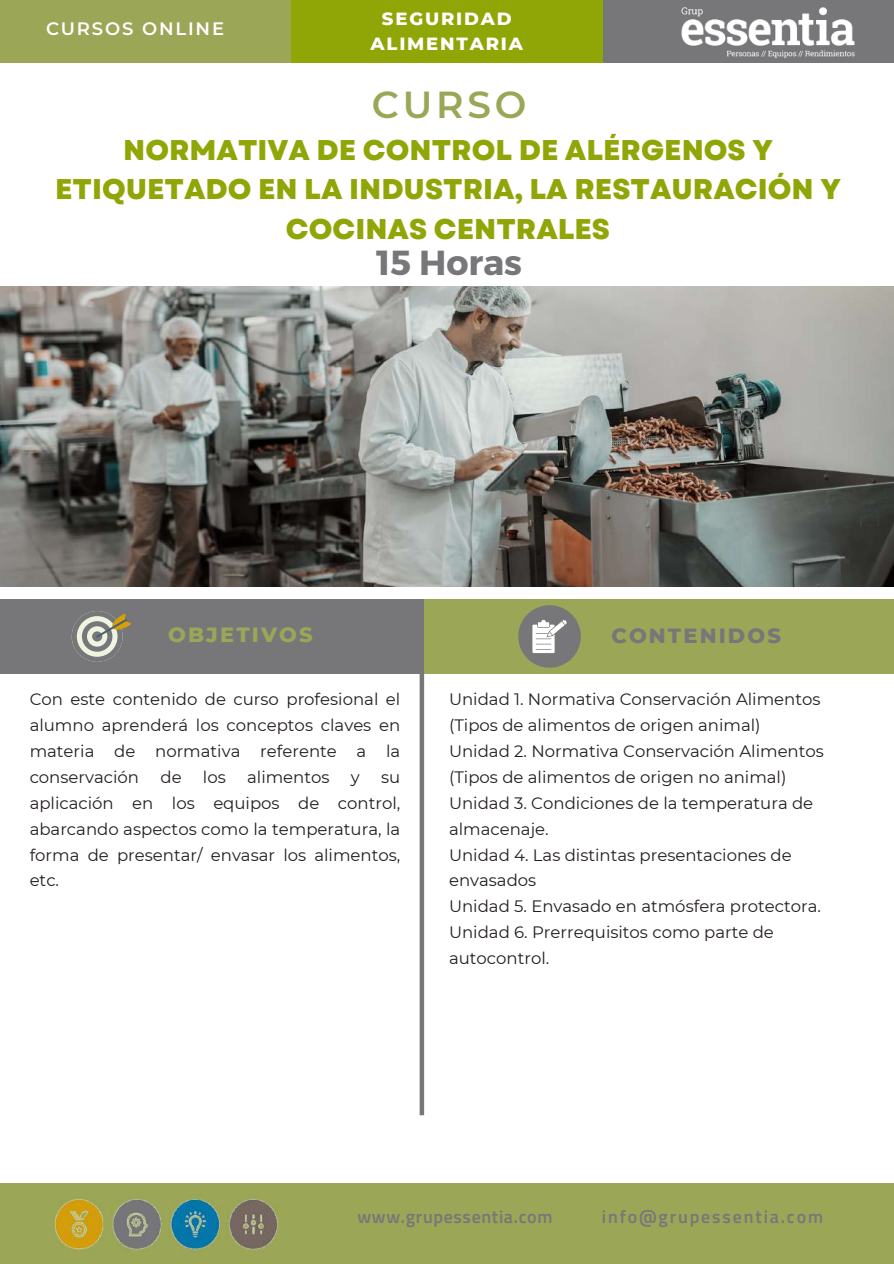
<style>
.page{position:relative;width:894px;height:1264px;background:#fff}
.page>*{position:absolute;margin:0;border:0;box-sizing:border-box;transform-origin:0 0}
.t1{font:600 37.5px "Montserrat";letter-spacing:.1em;color:#9ba657}
.t2{font:700 34.8px "Montserrat";color:#77777a}
.t3{font:800 28.5px/39.3px "Garet";color:#90a607;text-align:center}
.t4{font:800 21px "Montserrat";letter-spacing:.1em;color:#77777a}
.t5{font:800 21px "Montserrat";letter-spacing:.1em;color:#9ba657}
.t6{font:600 18px "Titillium Web";letter-spacing:.1em;color:#77777a}
.t7{font:600 18px "Titillium Web";letter-spacing:.035em;color:#77777a}
.t8{font:800 18px/24.8px "Montserrat";letter-spacing:.1em;color:#fff;text-align:center}
.t9{font:600 18px "Montserrat";letter-spacing:.1em;color:#fff}
.t10{font:16.5px/25.8px "Montserrat";color:#231d1f;text-align:justify}
</style>
<div class="page">
<div style="left:0;top:0;width:291px;height:63px;background:#9ba657"></div>
<div style="left:291px;top:0;width:311px;height:63px;background:#90a607"></div>
<div style="left:602px;top:0;width:291px;height:63px;background:#77777a"></div>
<div style="left:0;top:599px;width:424px;height:74px;background:#77777a"></div>
<img style="left:681px;top:7px;width:173px;height:51px">
<div style="left:0;top:1183px;width:893px;height:80px;background:#9ba657"></div>
<img style="left:55px;top:1199px;width:223px;height:51px">
<svg style="left:72px;top:611px;width:59px;height:50px"></svg>
<div style="left:419px;top:667px;width:5px;height:448px;background:#77777a"></div>
<div style="left:423px;top:599px;width:470px;height:74px;background:#9ba657"></div>
<svg style="left:518px;top:605px;width:62px;height:62px"></svg>
<img style="left:0;top:287px;width:893px;height:299px">
<p class="t9" style="left:46px;top:17px;width:179px">CURSOS ONLINE</p>
<p class="t8" style="left:370px;top:6px;width:154px">SEGURIDAD<br>ALIMENTARIA</p>
<h1 class="t1" style="left:371px;top:82px;width:156px">CURSO</h1>
<h3 class="t3" style="left:55px;top:130px;width:786px">NORMATIVA DE CONTROL DE ALÉRGENOS Y<br>ETIQUETADO EN LA INDUSTRIA, LA RESTAURACIÓN Y<br>COCINAS CENTRALES</h3>
<h2 class="t2" style="left:376px;top:240px;width:147px">15 Horas</h2>
<p class="t5" style="left:168px;top:621px;width:146px">OBJETIVOS</p>
<p class="t4" style="left:611px;top:623px;width:171px">CONTENIDOS</p>
<p class="t10" style="left:30px;top:686px;width:372px">Con este contenido de curso profesional el alumno aprenderá los conceptos claves en materia de normativa referente a la conservación</p>
<p class="t10" style="left:160px;top:764px;width:23px">de</p>
<p class="t10" style="left:203px;top:764px;width:24px">los</p>
<p class="t10" style="left:247px;top:764px;width:84px">alimentos</p>
<p class="t10" style="left:351px;top:764px;width:10px">y</p>
<p class="t10" style="left:30px;top:764px;width:372px;text-indent:351px">su aplicación en los equipos de control, abarcando aspectos como la temperatura, la forma de presentar/ envasar los alimentos, etc.</p>
<p class="t10" style="left:449px;top:686px;width:376px;text-align:left">Unidad 1. Normativa Conservación Alimentos (Tipos de alimentos de origen animal)<br>Unidad 2. Normativa Conservación Alimentos (Tipos de alimentos de origen no animal)<br>Unidad 3. Condiciones de la temperatura de almacenaje.<br>Unidad 4. Las distintas presentaciones de envasados<br>Unidad 5. Envasado en atmósfera protectora.<br>Unidad 6. Prerrequisitos como parte de autocontrol.</p>
<p class="t7" style="left:357px;top:1202px;width:196px">www.grupessentia.com</p>
<p class="t6" style="left:601px;top:1202px;width:223px">info@grupessentia.com</p>
</div>
